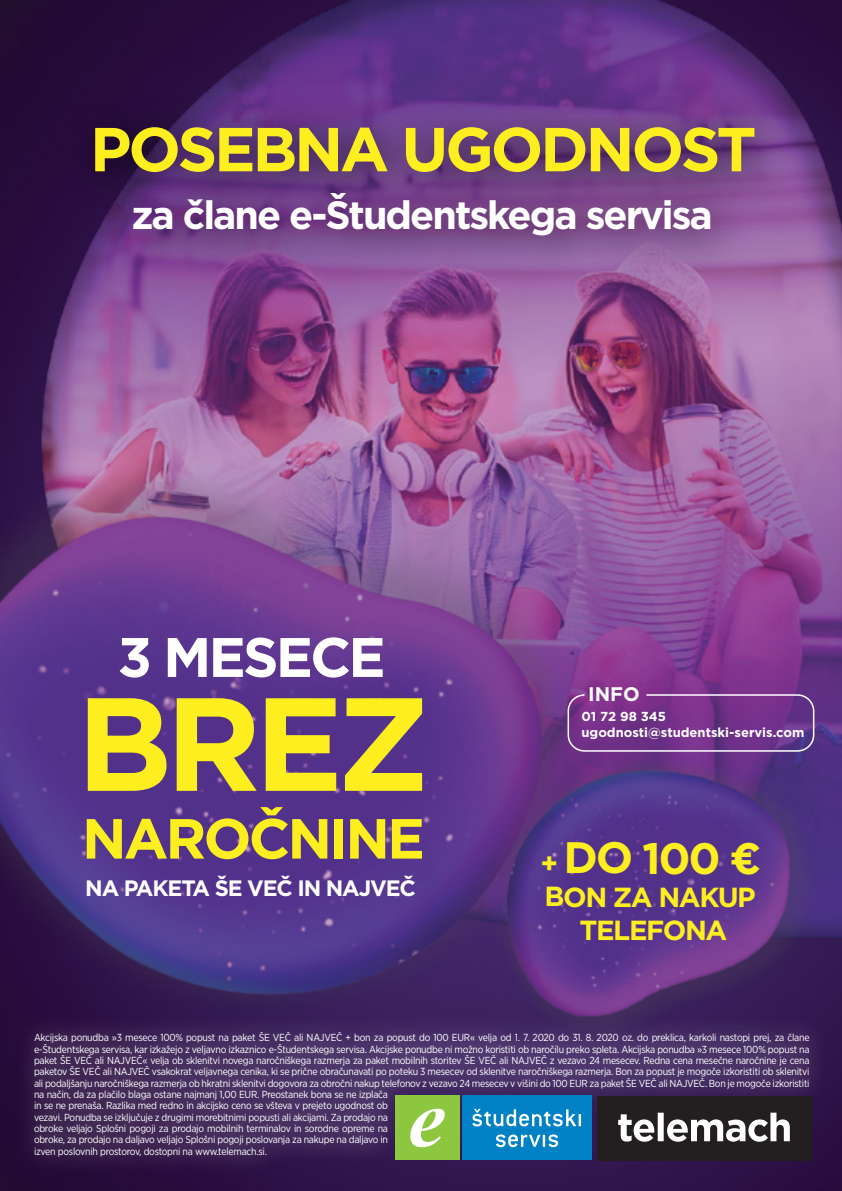
<style>
.page{position:relative;width:842px;height:1191px;background:#fff}
.page>*{position:absolute;margin:0;border:0;box-sizing:border-box;transform-origin:0 0}
.t1{font:700 132.2px "Gotham";color:#fcee1f}
.t2{font:700 62px "Gotham";letter-spacing:-.05em;color:#fcee1f}
.t3{font:700 56.4px "Gotham";letter-spacing:-.05em;color:#fcee1f}
.t4{font:700 55.6px "Gotham";letter-spacing:-.05em;color:#fff}
.t5{font:700 44px "Gotham";color:#fcee1f}
.t6{font:700 39.4px "Gotham";letter-spacing:-.05em;color:#fff}
.t7{font:700 27.6px/33.2px "Gotham";letter-spacing:-.055em;color:#fcee1f;text-align:center}
.t8{font:700 22.2px "Gotham";letter-spacing:-.05em;color:#fff}
.t9{font:700 19.6px "Gotham";color:#fff}
.t10{font:700 13px/15.6px "Gotham";color:#fff}
.t11{font:10.2px/11.4px "Gotham Narrow";letter-spacing:-.025em;color:#fff}
.s1{font-size:27.6px}
</style>
<div class="page">
<img style="left:0;top:0;width:842px;height:1191px">
<img style="left:0;top:254px;width:842px;height:893px">
<img style="left:4px;top:1002px;width:838px;height:189px">
<div style="left:597px;top:1096px;width:214px;height:64px;background:#231f20"></div>
<svg style="left:618px;top:1112px;width:172px;height:29px"></svg>
<img style="left:44px;top:73px;width:768px;height:174px">
<img style="left:86px;top:148px;width:682px;height:150px">
<div style="left:395px;top:1095px;width:65px;height:65px;background:#8dc63f"></div>
<svg style="left:410px;top:1108px;width:35px;height:39px"></svg>
<div style="left:462px;top:1095px;width:130px;height:65px;background:#0081c6"></div>
<svg style="left:472px;top:1108px;width:109px;height:18px"></svg>
<svg style="left:496px;top:1134px;width:62px;height:13px"></svg>
<div style="left:567px;top:694px;width:247px;height:57px;border:2px solid #fff;border-radius:16px"></div>
<h2 class="t2" style="left:90px;top:108px;width:668px">POSEBNA UGODNOST</h2>
<h3 class="t6" style="left:131px;top:189px;width:583px">za člane e-Študentskega servisa</h3>
<h3 class="t4" style="left:118px;top:620px;width:270px">3 MESECE</h3>
<h1 class="t1" style="left:77px;top:656px;width:355px">BREZ</h1>
<h3 class="t3" style="left:82px;top:801px;width:344px">NAROČNINE</h3>
<h3 class="t8" style="left:85px;top:873px;width:332px">NA PAKETA ŠE VEČ IN NAJVEČ</h3>
<h3 class="t9" style="left:588px;top:681px;width:53px">INFO</h3>
<p class="t10" style="left:581px;top:709px;width:224px">01 72 98 345 ugodnosti@studentski-servis.com</p>
<h3 class="t5" style="left:540px;top:829px;width:223px"><span class="s1">+</span> DO 100 €</h3>
<h3 class="t7" style="left:545px;top:880px;width:213px">BON ZA NAKUP<br>TELEFONA</h3>
<p class="t11" style="left:34px;top:1031px;width:777px">Akcijska ponudba »3 mesece 100% popust na paket ŠE VEČ ali NAJVEČ + bon za popust do 100 EUR« velja od 1. 7. 2020 do 31. 8. 2020 oz. do preklica, karkoli nastopi prej, za člane e-Študentskega servisa, kar izkažejo z veljavno izkaznico e-Študentskega servisa. Akcijske ponudbe ni možno koristiti ob naročilu preko spleta. Akcijska ponudba »3 mesece 100% popust na paket ŠE VEČ ali NAJVEČ« velja ob sklenitvi novega naročniškega razmerja za paket mobilnih storitev ŠE VEČ ali NAJVEČ z vezavo 24 mesecev. Redna cena mesečne naročnine je cena paketov ŠE VEČ ali NAJVEČ vsakokrat veljavnega cenika, ki se prične obračunavati po poteku 3 mesecev od sklenitve naročniškega razmerja. Bon za popust je mogoče izkoristiti ob sklenitvi ali podaljšanju naročniškega razmerja ob hkratni sklenitvi dogovora za obročni nakup telefonov z vezavo 24 mesecev v višini do 100 EUR za paket ŠE VEČ ali NAJVEČ. Bon je mogoče izkoristiti na način, da za plačilo blaga ostane najmanj 1,00 EUR. Preostanek bona se ne izplača<br>in se ne prenaša. Razlika med redno in akcijsko ceno se všteva v prejeto ugodnost ob<br>vezavi. Ponudba se izključuje z drugimi morebitnimi popusti ali akcijami. Za prodajo na<br>obroke veljajo Splošni pogoji za prodajo mobilnih terminalov in sorodne opreme na<br>obroke, za prodajo na daljavo veljajo Splošni pogoji poslovanja za nakupe na daljavo in<br>izven poslovnih prostorov, dostopni na www.telemach.si.</p>
</div>
